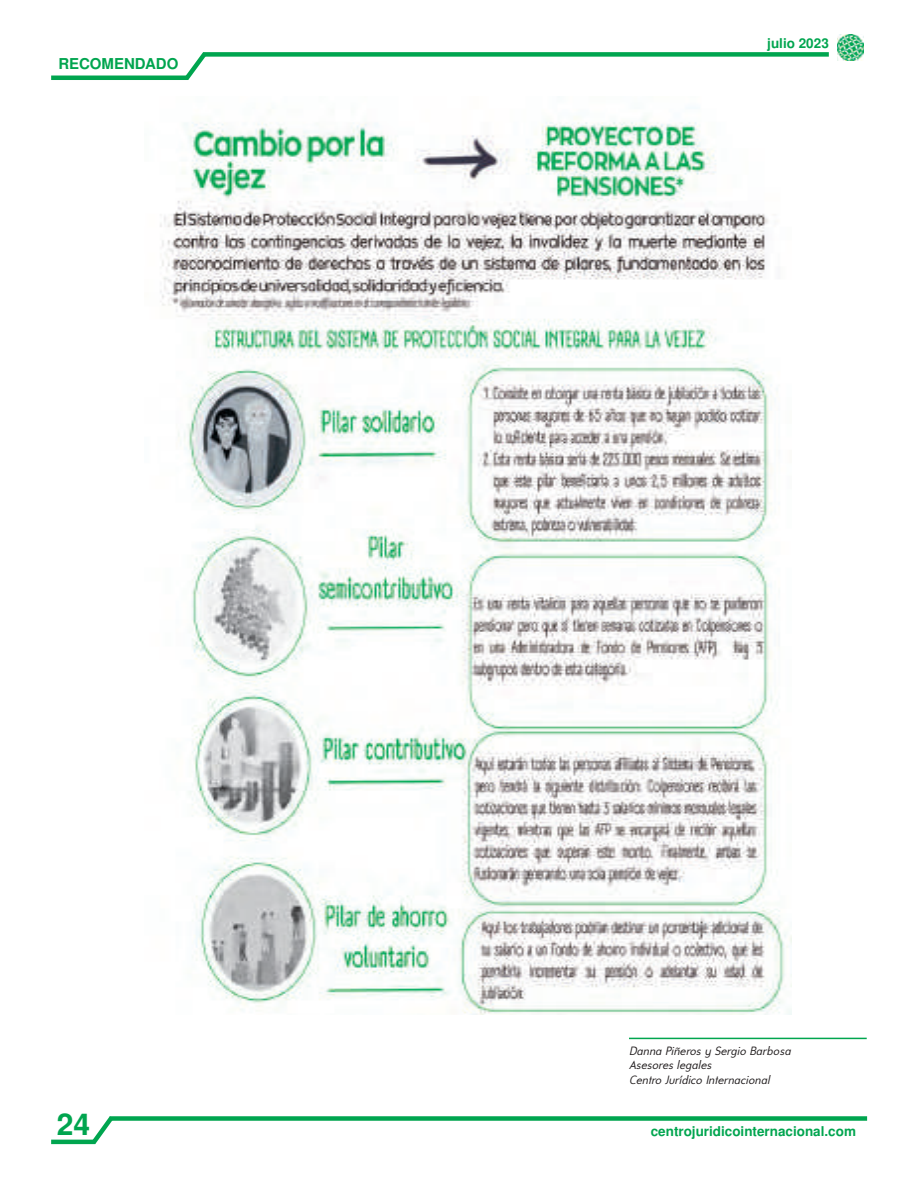
<style>
.page{position:relative;width:918px;height:1178px;background:#fff}
.page>*{position:absolute;margin:0;border:0;box-sizing:border-box;transform-origin:0 0}
.t1{font:700 30px "Nimbus San L";color:#00a54f}
.t2{font:700 15px "Nimbus San L";color:#00a54f}
.t3{font:700 13.5px "Nimbus San L";color:#00a54f}
.t4{font:italic 12px/14.4px "Universalis ADF Std";color:#231f20}
</style>
<div class="page">
<div style="left:203px;top:52px;width:626px;height:5px;background:#00a54f"></div>
<svg style="left:186px;top:52px;width:25px;height:28px"></svg>
<div style="left:51px;top:75px;width:137px;height:5px;background:#00a54f"></div>
<div style="left:110px;top:1116px;width:757px;height:5px;background:#00a54f"></div>
<svg style="left:87px;top:1116px;width:31px;height:29px"></svg>
<div style="left:51px;top:1139px;width:44px;height:5px;background:#00a54f"></div>
<img style="left:837px;top:35px;width:27px;height:25px">
<hr style="left:629px;top:1037px;width:238px;height:2px;background:#00a54f">
<img style="left:160px;top:107px;width:631px;height:908px">
<p class="t2" style="left:58px;top:53px;width:121px">RECOMENDADO</p>
<h1 class="t1" style="left:57px;top:1102px;width:35px">24</h1>
<p class="t3" style="left:767px;top:33px;width:63px">julio 2023</p>
<p class="t4" style="left:629px;top:1043px;width:163px">Danna Piñeros y Sergio Barbosa<br>Asesores legales<br>Centro Jurídico Internacional</p>
<p class="t3" style="left:651px;top:1121px;width:207px">centrojuridicointernacional.com</p>
</div>
